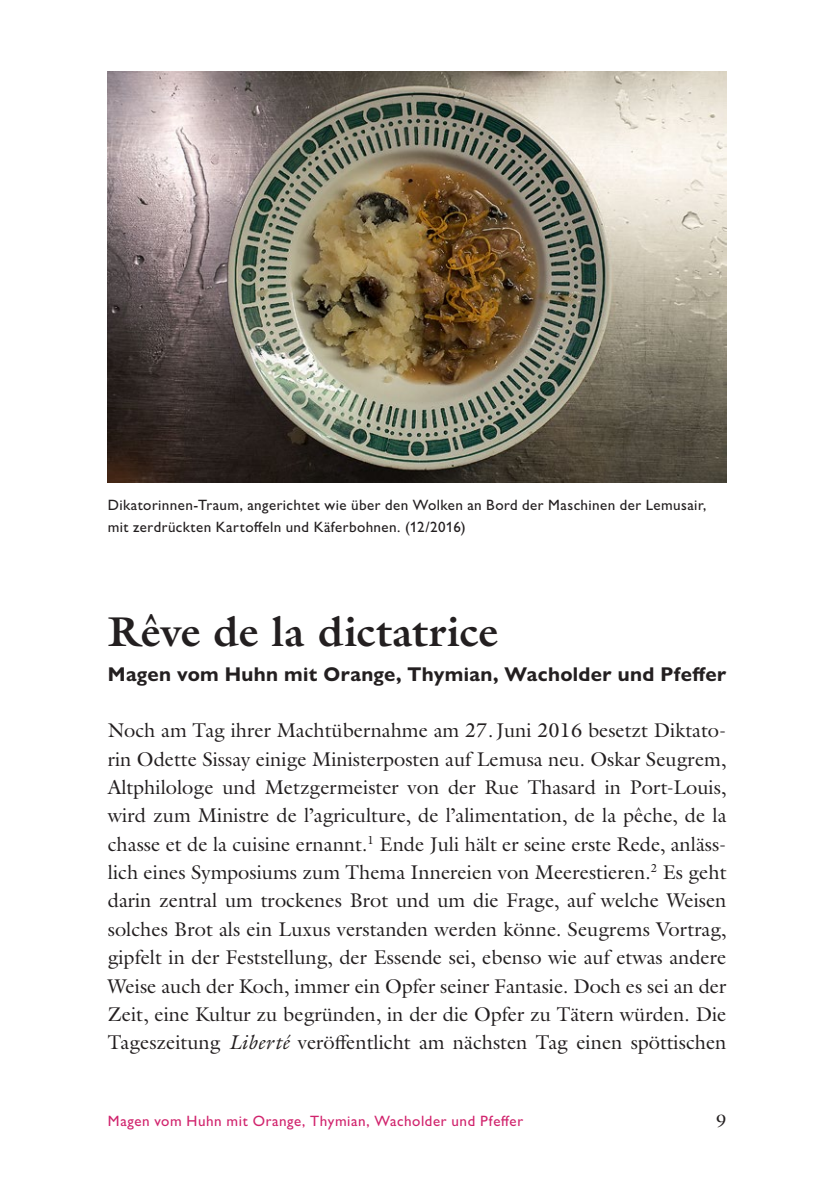
<style>
.page{position:relative;width:840px;height:1191px;background:#fff}
.page>*{position:absolute;margin:0;border:0;box-sizing:border-box;transform-origin:0 0}
.Titel{font:700 42px "Galliard Pro";letter-spacing:.01em;color:#231f20}
.Lauftext_stumpf{font:20px/28.4px "Galliard Pro";color:#231f20;text-align:justify}
.Unterzeile{font:700 20px "Gill Sans Nova";letter-spacing:.02em;color:#231f20}
.t1{font:18px "Galliard Pro";color:#231f20}
.Bildlegende{font:500 15px/21.2px "Gill Sans Nova";letter-spacing:.025em;color:#231f20}
.t2{font:500 15px "Gill Sans Nova";letter-spacing:.035em;color:#d1246d}
.s1{font-style:italic}
</style>
<div class="page">
<img style="left:108px;top:71px;width:618px;height:411px">
<p class="Bildlegende" style="left:108px;top:494px;width:599px">Dikatorinnen-Traum, angerichtet wie über den Wolken an Bord der Maschinen der Lemusair, mit zerdrückten Kartoffeln und Käferbohnen. (12/2016)</p>
<p class="Titel" style="left:108px;top:604px;width:391px">Rêve de la dictatrice</p>
<p class="Unterzeile" style="left:108px;top:661px;width:619px">Magen vom Huhn mit Orange, Thymian, Wacholder und Pfeffer</p>
<p class="Lauftext_stumpf" style="left:108px;top:716px;width:620px">Noch am Tag ihrer Machtübernahme am 27. Juni 2016 besetzt Diktato&shy;rin Odette Sissay einige Ministerposten auf Lemusa neu. Oskar Seugrem, Altphilologe und Metzgermeister von der Rue Thasard in Port-Louis, wird zum Ministre de l’agriculture, de l’alimentation, de la pêche, de la chasse et de la cuisine ernannt.<sup>1</sup> Ende Juli hält er seine erste Rede, anläss&shy;lich eines Symposiums zum Thema Innereien von Meerestieren.<sup>2</sup> Es geht darin zentral um trockenes Brot und um die Frage, auf welche Weisen solches Brot als ein Luxus verstanden werden könne. Seugrems Vortrag, gipfelt in der Feststellung, der Essende sei, ebenso wie auf etwas andere Weise auch der Koch, immer ein Opfer seiner Fantasie. Doch es sei an der Zeit, eine Kultur zu begründen, in der die Opfer zu Tätern würden. Die Tageszeitung <span class="s1">Liberté</span> veröffentlicht am nächsten Tag einen spöttischen</p>
<p class="t2" style="left:108px;top:1111px;width:416px">Magen vom Huhn mit Orange, Thymian, Wacholder und Pfeffer</p>
<p class="t1" style="left:716px;top:1108px;width:12px">9</p>
</div>
